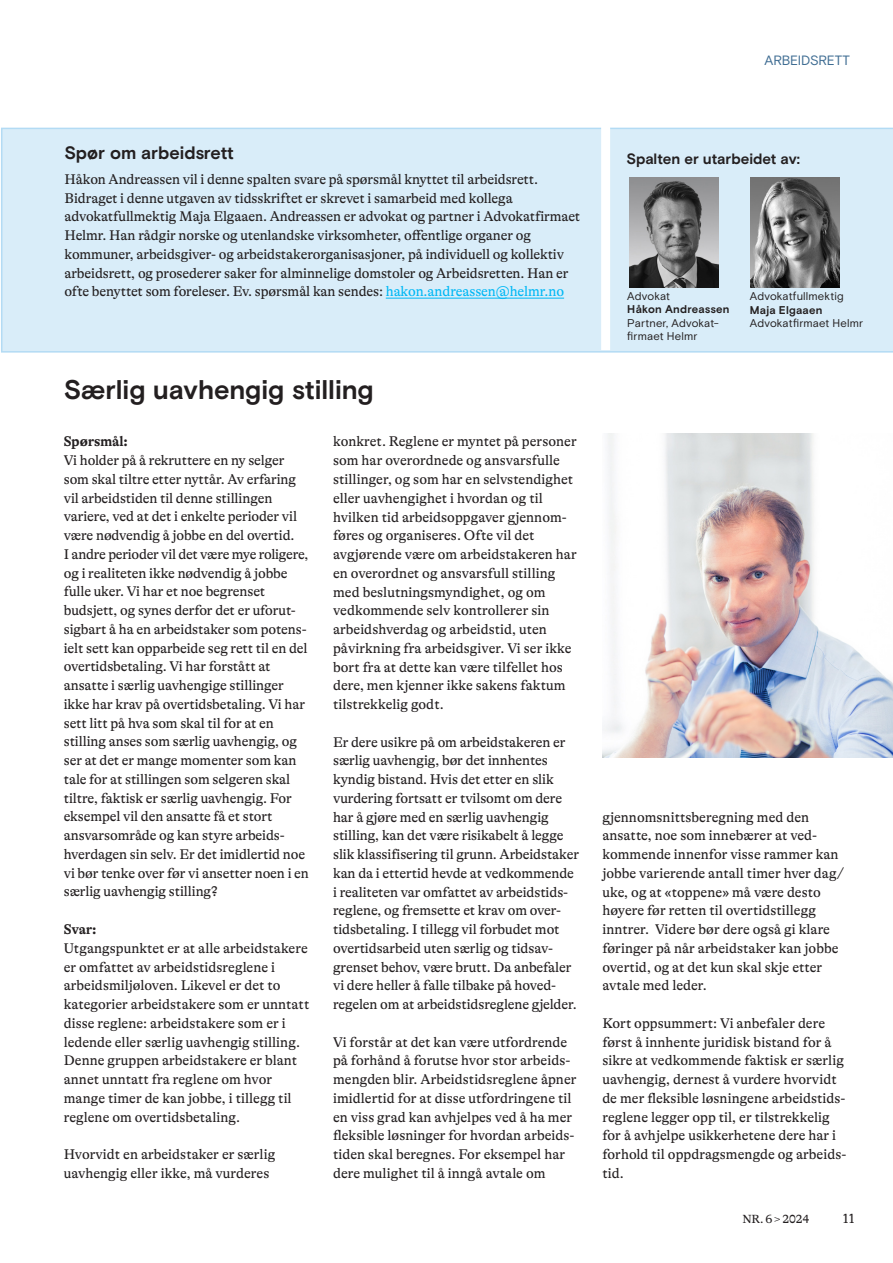
<style>
.page{position:relative;width:893px;height:1263px;background:#fff}
.page>*{position:absolute;margin:0;border:0;box-sizing:border-box;transform-origin:0 0}
.t1{font:700 27px "Basis Grotesque Pro";color:#231f20}
.t2{font:700 18px "Basis Grotesque Pro";color:#231f20}
.t3{font:700 15px "Basis Grotesque Pro";color:#231f20}
.t4{font:14.25px/18.8px "GT Alpina";letter-spacing:-.01em;color:#231f20}
.t5{font:700 14.25px "GT Alpina";color:#231f20}
.t6{font:13.5px "Basis Grotesque Pro";letter-spacing:-.01em;color:#3e6c92}
.t7{font:13.5px "GT Alpina";color:#231f20}
.t8{font:12px "GT Alpina";letter-spacing:-.005em;color:#231f20}
.t9{font:11.25px/13.5px "Basis Grotesque Pro";letter-spacing:.015em;color:#231f20}
.t10{font:700 11.25px "Basis Grotesque Pro";letter-spacing:.02em;color:#231f20}
.s1{color:#00b8f5}
</style>
<div class="page">
<div style="left:1px;top:128px;width:892px;height:225px;background:#d9edf9"></div>
<hr style="left:386px;top:298px;width:178px;height:1px;background:#00b8f5">
<img style="left:629px;top:178px;width:89px;height:109px">
<img style="left:750px;top:178px;width:90px;height:109px">
<div style="left:601px;top:114px;width:9px;height:236px;background:#fff"></div>
<img style="left:602px;top:434px;width:291px;height:323px">
<p class="t6" style="left:765px;top:52px;width:87px">ARBEIDSRETT</p>
<p class="t2" style="left:65px;top:142px;width:171px">Spør om arbeidsrett</p>
<p class="t4" style="left:65px;top:170px;width:517px">Håkon Andreassen vil i denne spalten svare på spørsmål knyttet til arbeidsrett.<br>Bidraget i denne utgaven av tidsskriftet er skrevet i samarbeid med kollega advokatfullmektig Maja Elgaaen. Andreassen er advokat og partner i Advokatfirmaet Helmr. Han rådgir norske og utenlandske virksomheter, offentlige organer og kommuner, arbeidsgiver- og arbeidstakerorganisasjoner, på individuell og kollektiv arbeidsrett, og prosederer saker for alminnelige domstoler og Arbeidsretten. Han er ofte benyttet som foreleser. Ev. spørsmål kan sendes: <span class="s1">hakon.andreassen@helmr.no</span></p>
<h1 class="t1" style="left:64px;top:373px;width:311px">Særlig uavhengig stilling</h1>
<p class="t5" style="left:64px;top:434px;width:66px">Spørsmål:</p>
<p class="t4" style="left:64px;top:451px;width:247px">Vi holder på å rekruttere en ny selger som skal tiltre etter nyttår. Av erfaring vil arbeidstiden til denne stillingen variere, ved at det i enkelte perioder vil være nødvendig å jobbe en del overtid.<br>I andre perioder vil det være mye roligere, og i realiteten ikke nødvendig å jobbe fulle uker. Vi har et noe begrenset budsjett, og synes derfor det er uforut&shy;sigbart å ha en arbeidstaker som potens&shy;ielt sett kan opparbeide seg rett til en del overtidsbetaling. Vi har forstått at ansatte i særlig uavhengige stillinger ikke har krav på overtidsbetaling. Vi har sett litt på hva som skal til for at en stilling anses som særlig uavhengig, og ser at det er mange momenter som kan tale for at stillingen som selgeren skal tiltre, faktisk er særlig uavhengig. For eksempel vil den ansatte få et stort ansvarsområde og kan styre arbeids&shy;hverdagen sin selv. Er det imidlertid noe vi bør tenke over før vi ansetter noen i en særlig uavhengig stilling?</p>
<p class="t5" style="left:64px;top:921px;width:34px">Svar:</p>
<p class="t4" style="left:64px;top:939px;width:247px">Utgangspunktet er at alle arbeidstakere er omfattet av arbeidstidsreglene i arbeidsmiljøloven. Likevel er det to kategorier arbeidstakere som er unntatt disse reglene: arbeidstakere som er i ledende eller særlig uavhengig stilling.<br>Denne gruppen arbeidstakere er blant annet unntatt fra reglene om hvor mange timer de kan jobbe, i tillegg til reglene om overtidsbetaling.</p>
<p class="t4" style="left:64px;top:1145px;width:213px">Hvorvidt en arbeidstaker er særlig uavhengig eller ikke, må vurderes</p>
<p class="t4" style="left:333px;top:432px;width:245px">konkret. Reglene er myntet på personer som har overordnede og ansvarsfulle stillinger, og som har en selvstendighet eller uavhengighet i hvordan og til hvilken tid arbeidsoppgaver gjennom&shy;føres og organiseres. Ofte vil det avgjørende være om arbeidstakeren har en overordnet og ansvarsfull stilling med beslutningsmyndighet, og om vedkommende selv kontrollerer sin arbeidshverdag og arbeidstid, uten påvirkning fra arbeidsgiver. Vi ser ikke bort fra at dette kan være tilfellet hos dere, men kjenner ikke sakens faktum tilstrekkelig godt.</p>
<p class="t4" style="left:333px;top:732px;width:248px">Er dere usikre på om arbeidstakeren er særlig uavhengig, bør det innhentes kyndig bistand. Hvis det etter en slik vurdering fortsatt er tvilsomt om dere har å gjøre med en særlig uavhengig stilling, kan det være risikabelt å legge slik klassifisering til grunn. Arbeidstaker kan da i ettertid hevde at vedkommende i realiteten var omfattet av arbeidstids&shy;reglene, og fremsette et krav om over&shy;tidsbetaling. I tillegg vil forbudet mot overtidsarbeid uten særlig og tidsav&shy;grenset behov, være brutt. Da anbefaler vi dere heller å falle tilbake på hoved&shy;regelen om at arbeidstidsreglene gjelder.</p>
<p class="t4" style="left:333px;top:1032px;width:245px">Vi forstår at det kan være utfordrende på forhånd å forutse hvor stor arbeids&shy;mengden blir. Arbeidstidsreglene åpner imidlertid for at disse utfordringene til en viss grad kan avhjelpes ved å ha mer fleksible løsninger for hvordan arbeids&shy;tiden skal beregnes. For eksempel har dere mulighet til å inngå avtale om</p>
<p class="t3" style="left:627px;top:150px;width:175px">Spalten er utarbeidet av:</p>
<p class="t9" style="left:627px;top:289px;width:44px">Advokat</p>
<p class="t10" style="left:627px;top:303px;width:104px">Håkon Andreassen</p>
<p class="t9" style="left:627px;top:316px;width:92px">Partner, Advokat&shy;firmaet Helmr</p>
<p class="t9" style="left:750px;top:290px;width:95px">Advokatfullmektig</p>
<p class="t10" style="left:750px;top:303px;width:74px">Maja Elgaaen</p>
<p class="t9" style="left:750px;top:317px;width:115px">Advokatfirmaet Helmr</p>
<p class="t4" style="left:602px;top:808px;width:243px">gjennomsnittsberegning med den ansatte, noe som innebærer at ved&shy;kommende innenfor visse rammer kan jobbe varierende antall timer hver dag/ uke, og at «toppene» må være desto høyere før retten til overtidstillegg inntrer. Videre bør dere også gi klare føringer på når arbeidstaker kan jobbe overtid, og at det kun skal skje etter avtale med leder.</p>
<p class="t4" style="left:602px;top:1014px;width:244px">Kort oppsummert: Vi anbefaler dere først å innhente juridisk bistand for å sikre at vedkommende faktisk er særlig uavhengig, dernest å vurdere hvorvidt de mer fleksible løsningene arbeidstids&shy;reglene legger opp til, er tilstrekkelig for å avhjelpe usikkerhetene dere har i forhold til oppdragsmengde og arbeids&shy;tid.</p>
<p class="t8" style="left:742px;top:1212px;width:68px">NR. 6 &gt; 2024</p>
<p class="t7" style="left:843px;top:1211px;width:14px">11</p>
</div>
